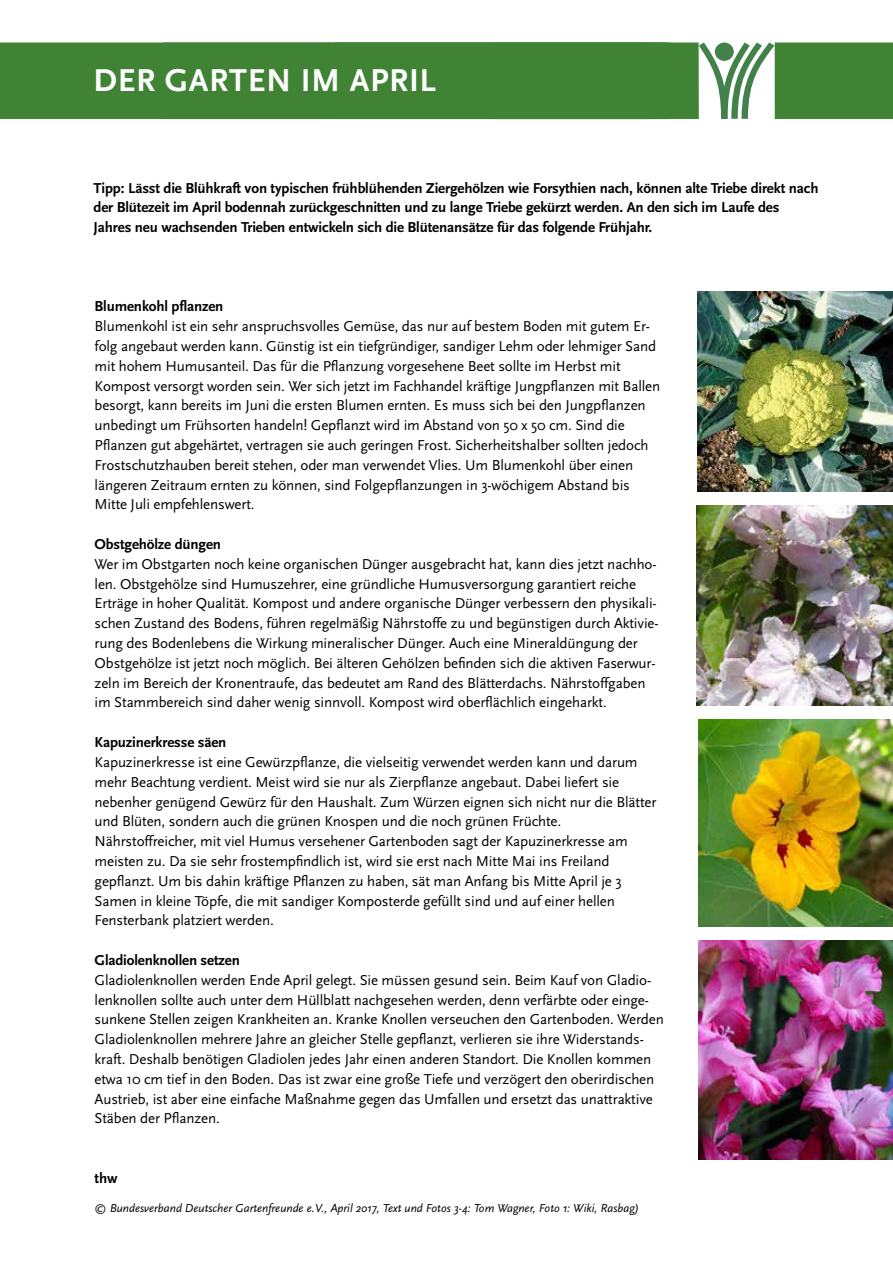
<style>
.page{position:relative;width:893px;height:1263px;background:#fff}
.page>*{position:absolute;margin:0;border:0;box-sizing:border-box;transform-origin:0 0}
.t1{font:700 33px "Scala Sans LF";letter-spacing:.02em;color:#fff}
.t2{font:15px/19.8px "Scala Sans";letter-spacing:-.01em;color:#000}
.t3{font:700 15px/19.8px "Scala Sans";letter-spacing:-.01em;color:#000}
.t4{font:italic 12px "Scala Sans";color:#000}
</style>
<div class="page">
<div style="left:0;top:43px;width:699px;height:76px;background:#408335"></div>
<div style="left:775px;top:43px;width:118px;height:76px;background:#408335"></div>
<img style="left:696px;top:506px;width:197px;height:199px">
<img style="left:697px;top:292px;width:196px;height:199px">
<img style="left:698px;top:720px;width:195px;height:207px">
<img style="left:699px;top:941px;width:194px;height:218px">
<svg style="left:699px;top:43px;width:75px;height:76px"></svg>
<h1 class="t1" style="left:94px;top:62px;width:344px">DER GARTEN IM APRIL</h1>
<p class="t3" style="left:94px;top:178px;width:726px">Tipp: Lässt die Blühkraft von typischen frühblühenden Ziergehölzen wie Forsythien nach, können alte Triebe direkt nach der Blütezeit im April bodennah zurückgeschnitten und zu lange Triebe gekürzt werden. An den sich im Laufe des<br>Jahres neu wachsenden Trieben entwickeln sich die Blütenansätze für das folgende Frühjahr.</p>
<p class="t3" style="left:95px;top:297px;width:130px">Blumenkohl pflanzen</p>
<p class="t2" style="left:95px;top:317px;width:567px">Blumenkohl ist ein sehr anspruchsvolles Gemüse, das nur auf bestem Boden mit gutem Er&shy;folg angebaut werden kann. Günstig ist ein tiefgründiger, sandiger Lehm oder lehmiger Sand mit hohem Humusanteil. Das für die Pflanzung vorgesehene Beet sollte im Herbst mit Kompost versorgt worden sein. Wer sich jetzt im Fachhandel kräftige Jungpflanzen mit Ballen besorgt, kann bereits im Juni die ersten Blumen ernten. Es muss sich bei den Jungpflanzen unbedingt um Frühsorten handeln! Gepflanzt wird im Abstand von 50 x 50 cm. Sind die Pflanzen gut abgehärtet, vertragen sie auch geringen Frost. Sicherheitshalber sollten jedoch Frostschutzhauben bereit stehen, oder man verwendet Vlies. Um Blumenkohl über einen längeren Zeitraum ernten zu können, sind Folgepflanzungen in 3-wöchigem Abstand bis Mitte Juli empfehlenswert.</p>
<p class="t3" style="left:95px;top:535px;width:128px">Obstgehölze düngen</p>
<p class="t2" style="left:95px;top:554px;width:565px">Wer im Obstgarten noch keine organischen Dünger ausgebracht hat, kann dies jetzt nachho&shy;len. Obstgehölze sind Humuszehrer, eine gründliche Humusversorgung garantiert reiche Erträge in hoher Qualität. Kompost und andere organische Dünger verbessern den physikali&shy;schen Zustand des Bodens, führen regelmäßig Nährstoffe zu und begünstigen durch Aktivie&shy;rung des Bodenlebens die Wirkung mineralischer Dünger. Auch eine Mineraldüngung der Obstgehölze ist jetzt noch möglich. Bei älteren Gehölzen befinden sich die aktiven Faserwur&shy;zeln im Bereich der Kronentraufe, das bedeutet am Rand des Blätterdachs. Nährstoffgaben im Stammbereich sind daher wenig sinnvoll. Kompost wird oberflächlich eingeharkt.</p>
<p class="t3" style="left:95px;top:733px;width:133px">Kapuzinerkresse säen</p>
<p class="t2" style="left:95px;top:752px;width:563px">Kapuzinerkresse ist eine Gewürzpflanze, die vielseitig verwendet werden kann und darum mehr Beachtung verdient. Meist wird sie nur als Zierpflanze angebaut. Dabei liefert sie nebenher genügend Gewürz für den Haushalt. Zum Würzen eignen sich nicht nur die Blätter und Blüten, sondern auch die grünen Knospen und die noch grünen Früchte.<br>Nährstoffreicher, mit viel Humus versehener Gartenboden sagt der Kapuzinerkresse am meisten zu. Da sie sehr frostempfindlich ist, wird sie erst nach Mitte Mai ins Freiland gepflanzt. Um bis dahin kräftige Pflanzen zu haben, sät man Anfang bis Mitte April je 3<br>Samen in kleine Töpfe, die mit sandiger Komposterde gefüllt sind und auf einer hellen Fensterbank platziert werden.</p>
<p class="t3" style="left:95px;top:950px;width:147px">Gladiolenknollen setzen</p>
<p class="t2" style="left:95px;top:970px;width:571px">Gladiolenknollen werden Ende April gelegt. Sie müssen gesund sein. Beim Kauf von Gladio&shy;lenknollen sollte auch unter dem Hüllblatt nachgesehen werden, denn verfärbte oder einge&shy;sunkene Stellen zeigen Krankheiten an. Kranke Knollen verseuchen den Gartenboden. Werden Gladiolenknollen mehrere Jahre an gleicher Stelle gepflanzt, verlieren sie ihre Widerstands&shy;kraft. Deshalb benötigen Gladiolen jedes Jahr einen anderen Standort. Die Knollen kommen etwa 10 cm tief in den Boden. Das ist zwar eine große Tiefe und verzögert den oberirdischen Austrieb, ist aber eine einfache Maßnahme gegen das Umfallen und ersetzt das unattraktive Stäben der Pflanzen.</p>
<p class="t3" style="left:95px;top:1168px;width:25px">thw</p>
<p class="t4" style="left:95px;top:1202px;width:546px">© Bundesverband Deutscher Gartenfreunde e.V., April 2017, Text und Fotos 3-4: Tom Wagner, Foto 1: Wiki, Rasbag)</p>
</div>
